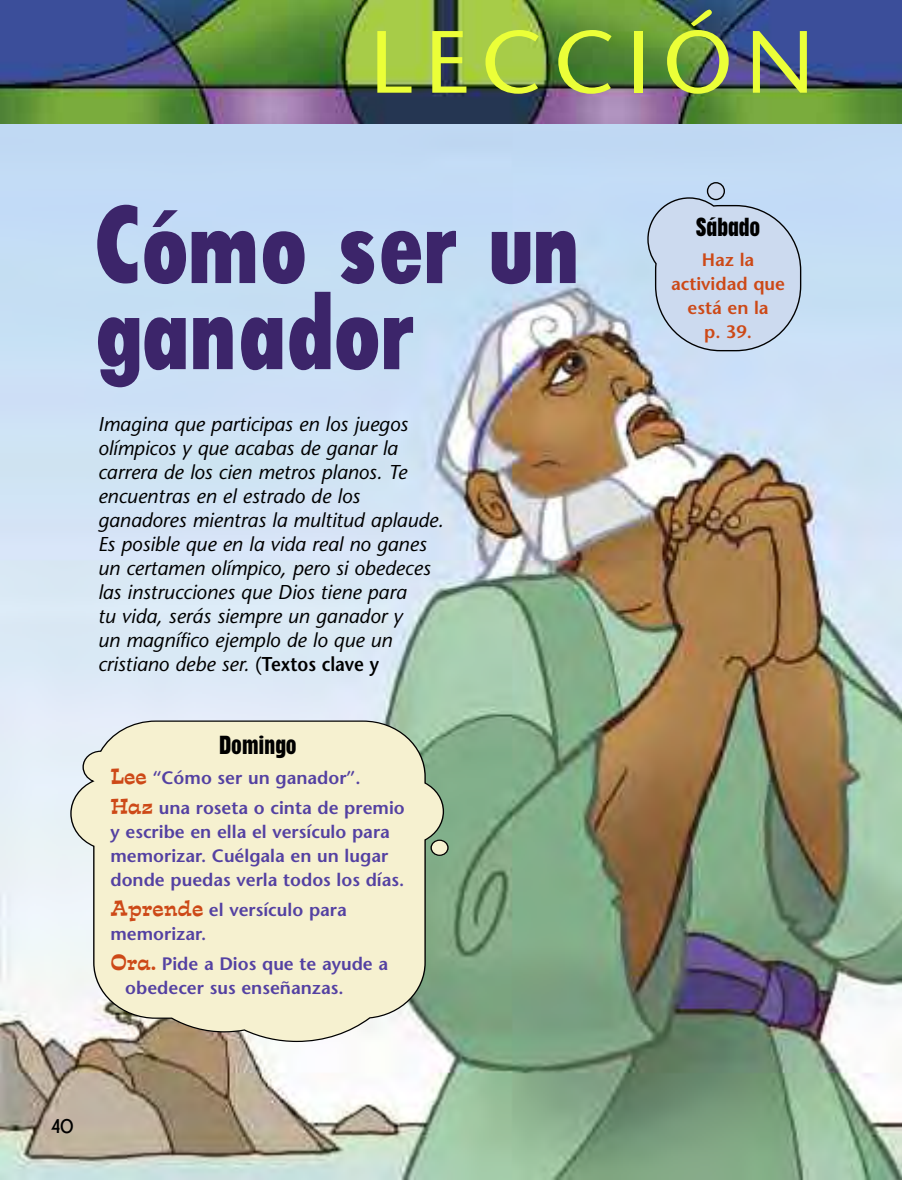
<style>
.page{position:relative;width:902px;height:1180px;background:#fff}
.page>*{position:absolute;margin:0;border:0;box-sizing:border-box;transform-origin:0 0}
.t1{font:112px/86px "Phelan Bold Cond";letter-spacing:.025em;color:#3c256a}
.t2{font:88px "Stone Sans";letter-spacing:.145em;color:#ebff38}
.t3{font:700 condensed 24px "Placard";color:#000}
.t4{font:italic 20px/24px "Stone Sans";color:#000}
.t5{font:700 20px "New Garden";color:#000}
.t6{font:600 18px/24px "Stone Sans";color:#5441a2}
.t7{font:600 18px/24px "Stone Sans";color:#cd4917;text-align:center}
.s1{font-style:normal}
.s2{font-weight:600;font-style:normal}
.s3{font-family:"Estro Font";font-weight:400;font-size:20px;color:#cd4917}
</style>
<div class="page">
<img style="left:0;top:123px;width:901px;height:1056px">
<img style="left:0;top:0;width:901px;height:123px">
<svg style="left:646px;top:196px;width:156px;height:156px;background:#c3d3e8"></svg>
<svg style="left:707px;top:183px;width:17px;height:16px"></svg>
<div style="left:706px;top:182px;width:19px;height:18px;border:1px solid #000;border-radius:50%"></div>
<svg style="left:70px;top:719px;width:374px;height:323px;background:#eae8cb"></svg>
<svg style="left:431px;top:840px;width:17px;height:15px"></svg>
<div style="left:430px;top:839px;width:18px;height:16px;border:1px solid #000;border-radius:50%"></div>
<h2 class="t2" style="left:370px;top:28px;width:446px">LECCIÓN</h2>
<h1 class="t1" style="left:98px;top:201px;width:485px">Cómo ser un ganador</h1>
<p class="t4" style="left:98px;top:414px;width:347px">Imagina que participas en los juegos olímpicos y que acabas de ganar la carrera de los cien metros planos. Te encuentras en el estrado de los ganadores mientras la multitud aplaude.<br>Es posible que en la vida real no ganes un certamen olímpico, pero si obedeces las instrucciones que Dios tiene para<br>tu vida, serás siempre un ganador y<br>un magnífico ejemplo de lo que un cristiano debe ser. <span class="s1">(</span><span class="s2">Textos clave y</span></p>
<p class="t3" style="left:219px;top:735px;width:79px">Domingo</p>
<p class="t6" style="left:110px;top:764px;width:296px;line-height:30px"><span class="s3">Lee</span> “Cómo ser un ganador”.<br><span class="s3">Haz</span> una roseta o cinta de premio</p>
<p class="t6" style="left:110px;top:821px;width:295px">y escribe en ella el versículo para memorizar. Cuélgala en un lugar donde puedas verla todos los días.</p>
<p class="t6" style="left:110px;top:899px;width:238px"><span class="s3">Aprende</span> el versículo para memorizar.</p>
<p class="t6" style="left:125px;top:953px;width:264px;text-indent:-14px"><span class="s3">Ora.</span> Pide a Dios que te ayude a obedecer sus enseñanzas.</p>
<p class="t3" style="left:695px;top:218px;width:66px">Sábado</p>
<p class="t7" style="left:671px;top:249px;width:115px">Haz la actividad que está en la<br>p. 39.</p>
<p class="t5" style="left:51px;top:1114px;width:25px">40</p>
</div>
